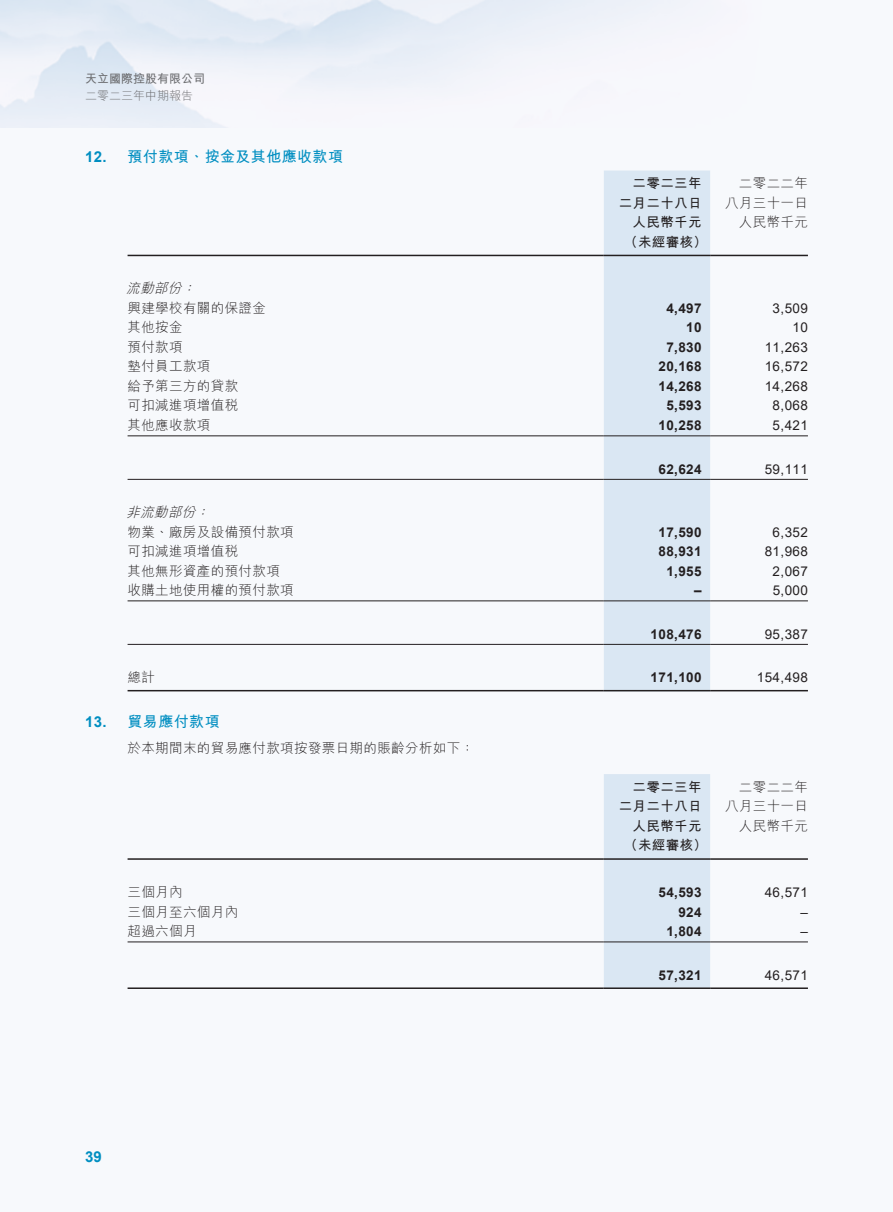
<style>
.page{position:relative;width:893px;height:1212px;background:#f7f9fc}
.page>*{position:absolute;margin:0;border:0;box-sizing:border-box;transform-origin:0 0}
.t1{font:700 15px "M Hei HK";letter-spacing:.03em;color:#008ec1}
.t2{font:700 15px "Arial";color:#008ec1}
.t3{font:300 13.5px/19.5px "M Hei HK";letter-spacing:.03em;color:#231f20;text-align:right}
.t4{font:700 13.5px "Arial";letter-spacing:.03em;color:#231f20}
.t5{font:13.5px "Arial";letter-spacing:.03em;color:#231f20}
.t6{font:700 13.5px/19.5px "M Hei HK";letter-spacing:.03em;color:#231f20;text-align:right}
.t7{font:italic 300 13.5px "M Hei HK";color:#231f20}
.t8{font:700 12px "M Hei HK";color:#6c6d70}
.t9{font:300 12px "M Hei HK";color:#6c6d70}
</style>
<div class="page">
<div style="left:604px;top:170px;width:106px;height:520px;background:#dae7f3"></div>
<hr style="left:128px;top:255px;width:476px;height:1px;background:#231f20">
<hr style="left:604px;top:255px;width:106px;height:1px;background:#231f20">
<hr style="left:710px;top:255px;width:98px;height:1px;background:#231f20">
<hr style="left:128px;top:435px;width:476px;height:1px;background:#231f20">
<hr style="left:604px;top:435px;width:106px;height:1px;background:#231f20">
<hr style="left:710px;top:435px;width:98px;height:1px;background:#231f20">
<hr style="left:128px;top:479px;width:476px;height:1px;background:#231f20">
<hr style="left:604px;top:479px;width:106px;height:1px;background:#231f20">
<hr style="left:710px;top:479px;width:98px;height:1px;background:#231f20">
<hr style="left:128px;top:600px;width:476px;height:1px;background:#231f20">
<hr style="left:604px;top:600px;width:106px;height:1px;background:#231f20">
<hr style="left:710px;top:600px;width:98px;height:1px;background:#231f20">
<hr style="left:128px;top:644px;width:476px;height:1px;background:#231f20">
<hr style="left:604px;top:644px;width:106px;height:1px;background:#231f20">
<hr style="left:710px;top:644px;width:98px;height:1px;background:#231f20">
<hr style="left:128px;top:690px;width:476px;height:1px;background:#231f20">
<hr style="left:604px;top:690px;width:106px;height:1px;background:#231f20">
<hr style="left:710px;top:690px;width:98px;height:1px;background:#231f20">
<div style="left:604px;top:774px;width:106px;height:213px;background:#dae7f3"></div>
<hr style="left:128px;top:858px;width:476px;height:2px;background:#231f20">
<hr style="left:604px;top:858px;width:106px;height:2px;background:#231f20">
<hr style="left:710px;top:858px;width:98px;height:2px;background:#231f20">
<hr style="left:128px;top:941px;width:476px;height:1px;background:#231f20">
<hr style="left:604px;top:941px;width:106px;height:1px;background:#231f20">
<hr style="left:710px;top:941px;width:98px;height:1px;background:#231f20">
<hr style="left:128px;top:987px;width:476px;height:2px;background:#231f20">
<hr style="left:604px;top:987px;width:106px;height:2px;background:#231f20">
<hr style="left:710px;top:987px;width:98px;height:2px;background:#231f20">
<p class="t8" style="left:85px;top:70px;width:121px">天立國際控股有限公司</p>
<p class="t9" style="left:85px;top:89px;width:109px">二零二三年中期報告</p>
<p class="t2" style="left:85px;top:146px;width:23px">12.</p>
<p class="t1" style="left:128px;top:146px;width:217px">預付款項、按金及其他應收款項</p>
<p class="t7" style="left:126px;top:282px;width:60px">流動部份</p>
<p class="t7" style="left:182px;top:282px;width:19px">：</p>
<p class="t3" style="left:128px;top:298px;width:140px">興建學校有關的保證金</p>
<p class="t3" style="left:128px;top:318px;width:57px">其他按金</p>
<p class="t3" style="left:128px;top:337px;width:57px">預付款項</p>
<p class="t3" style="left:128px;top:357px;width:84px">墊付員工款項</p>
<p class="t3" style="left:128px;top:376px;width:112px">給予第三方的貸款</p>
<p class="t3" style="left:128px;top:396px;width:112px">可扣減進項增值稅</p>
<p class="t3" style="left:128px;top:415px;width:84px">其他應收款項</p>
<p class="t7" style="left:126px;top:505px;width:74px">非流動部份</p>
<p class="t7" style="left:196px;top:505px;width:19px">：</p>
<p class="t3" style="left:128px;top:522px;width:168px">物業、廠房及設備預付款項</p>
<p class="t3" style="left:128px;top:541px;width:112px">可扣減進項增值稅</p>
<p class="t3" style="left:128px;top:561px;width:154px">其他無形資產的預付款項</p>
<p class="t3" style="left:128px;top:580px;width:168px">收購土地使用權的預付款項</p>
<p class="t2" style="left:85px;top:711px;width:23px">13.</p>
<p class="t3" style="left:128px;top:667px;width:29px">總計</p>
<p class="t1" style="left:128px;top:710px;width:94px">貿易應付款項</p>
<p class="t3" style="left:128px;top:738px;width:348px">於本期間末的貿易應付款項按發票日期的賬齡分析如下：</p>
<p class="t3" style="left:128px;top:882px;width:57px">三個月內</p>
<p class="t3" style="left:128px;top:902px;width:112px">三個月至六個月內</p>
<p class="t3" style="left:128px;top:921px;width:71px">超過六個月</p>
<p class="t2" style="left:85px;top:1146px;width:18px">39</p>
<p class="t6" style="left:619px;top:172px;width:84px">二零二三年二月二十八日</p>
<p class="t3" style="left:725px;top:173px;width:84px">二零二二年八月三十一日人民幣千元</p>
<p class="t6" style="left:624px;top:211px;width:84px;text-align:center">人民幣千元（未經審核(</p>
<p class="t4" style="left:666px;top:299px;width:37px">4,497</p>
<p class="t5" style="left:773px;top:299px;width:37px">3,509</p>
<p class="t4" style="left:686px;top:318px;width:17px">10</p>
<p class="t5" style="left:792px;top:318px;width:17px">10</p>
<p class="t4" style="left:666px;top:338px;width:37px">7,830</p>
<p class="t5" style="left:765px;top:338px;width:45px">11,263</p>
<p class="t4" style="left:658px;top:357px;width:45px">20,168</p>
<p class="t5" style="left:765px;top:357px;width:45px">16,572</p>
<p class="t4" style="left:658px;top:377px;width:45px">14,268</p>
<p class="t5" style="left:765px;top:377px;width:45px">14,268</p>
<p class="t4" style="left:666px;top:396px;width:37px">5,593</p>
<p class="t5" style="left:773px;top:396px;width:37px">8,068</p>
<p class="t4" style="left:658px;top:416px;width:45px">10,258</p>
<p class="t5" style="left:773px;top:416px;width:37px">5,421</p>
<p class="t4" style="left:658px;top:459px;width:45px">62,624</p>
<p class="t5" style="left:765px;top:459px;width:45px">59,111</p>
<p class="t4" style="left:658px;top:522px;width:45px">17,590</p>
<p class="t5" style="left:773px;top:522px;width:37px">6,352</p>
<p class="t4" style="left:658px;top:542px;width:45px">88,931</p>
<p class="t5" style="left:765px;top:542px;width:45px">81,968</p>
<p class="t4" style="left:666px;top:561px;width:37px">1,955</p>
<p class="t5" style="left:773px;top:561px;width:37px">2,067</p>
<p class="t4" style="left:694px;top:581px;width:9px">–</p>
<p class="t5" style="left:773px;top:581px;width:37px">5,000</p>
<p class="t4" style="left:651px;top:624px;width:53px">108,476</p>
<p class="t5" style="left:765px;top:624px;width:45px">95,387</p>
<p class="t4" style="left:651px;top:668px;width:53px">171,100</p>
<p class="t5" style="left:757px;top:668px;width:53px">154,498</p>
<p class="t6" style="left:619px;top:776px;width:84px">二零二三年二月二十八日</p>
<p class="t3" style="left:725px;top:777px;width:84px">二零二二年八月三十一日人民幣千元</p>
<p class="t6" style="left:624px;top:815px;width:84px;text-align:center">人民幣千元（未經審核(</p>
<p class="t4" style="left:658px;top:883px;width:45px">54,593</p>
<p class="t5" style="left:765px;top:883px;width:45px">46,571</p>
<p class="t4" style="left:678px;top:902px;width:25px">924</p>
<p class="t5" style="left:800px;top:902px;width:9px">–</p>
<p class="t4" style="left:666px;top:922px;width:37px">1,804</p>
<p class="t5" style="left:800px;top:922px;width:9px">–</p>
<p class="t4" style="left:658px;top:965px;width:45px">57,321</p>
<p class="t5" style="left:765px;top:965px;width:45px">46,571</p>
</div>
